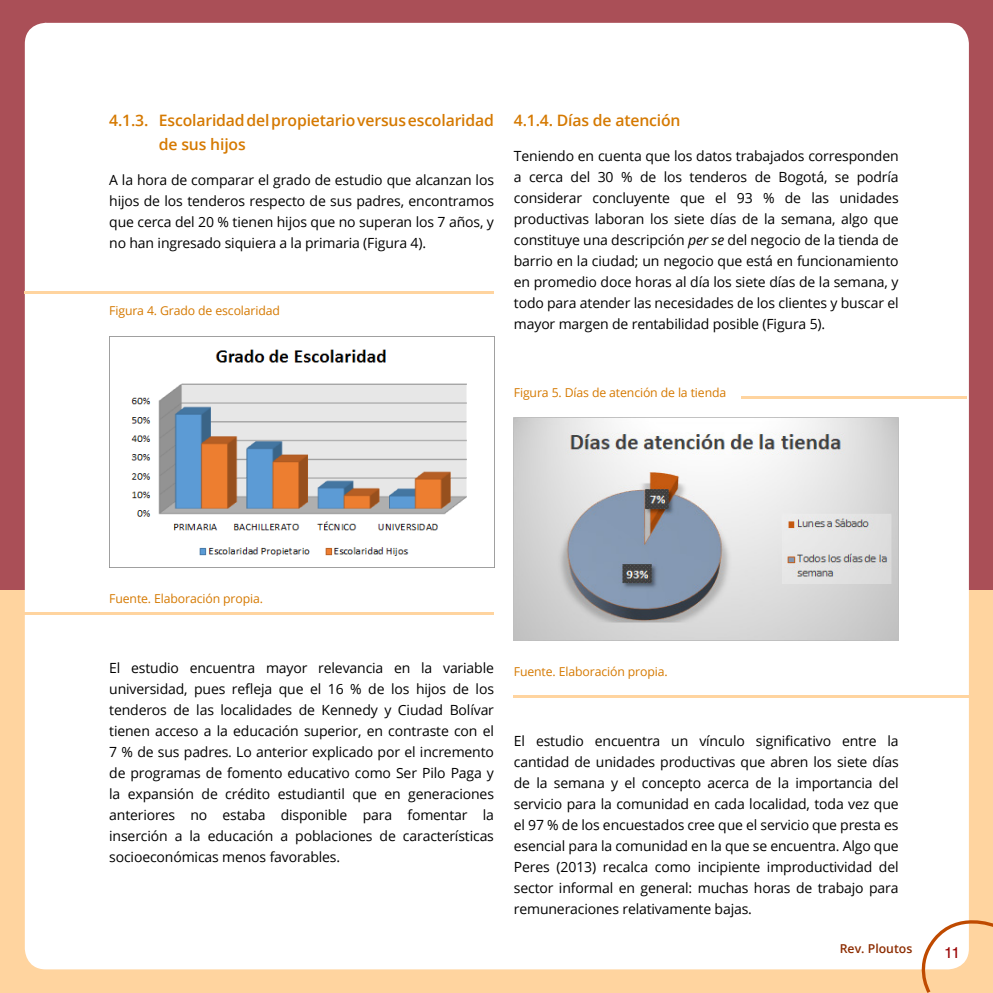
<style>
.page{position:relative;width:993px;height:993px;background:#fff}
.page>*{position:absolute;margin:0;border:0;box-sizing:border-box;transform-origin:0 0}
.t1{font:600 15.75px/23.6px "Open Sans";letter-spacing:-.01em;color:#d57900}
.t2{font:15.75px "Helvetica";color:#990100}
.t3{font:14px/21px "Open Sans";letter-spacing:-.01em;color:#000;text-align:justify}
.t4{font:12.25px "Open Sans";letter-spacing:-.01em;color:#d57900}
.t5{font:600 12.25px "Open Sans";color:#8c2c01}
.s1{font-style:italic}
</style>
<div class="page">
<div style="left:0;top:0;width:992px;height:991px;background:#aa4f57"></div>
<div style="left:0;top:590px;width:992px;height:402px;background:#ffd49f"></div>
<div style="left:27px;top:25px;width:939px;height:942px;background:#fff;border-radius:19px"></div>
<div style="left:25px;top:23px;width:943px;height:946px;border:4px solid #fff;border-radius:19px"></div>
<svg style="left:909px;top:910px;width:83px;height:82px"></svg>
<img style="left:109px;top:336px;width:385px;height:231px">
<img style="left:513px;top:418px;width:385px;height:222px">
<hr style="left:513px;top:694px;width:455px;height:3px;background:#ffd49f">
<hr style="left:25px;top:291px;width:469px;height:3px;background:#ffd49f">
<hr style="left:25px;top:612px;width:469px;height:3px;background:#ffd49f">
<hr style="left:741px;top:396px;width:225px;height:2px;background:#ffd49f">
<p class="t1" style="left:159px;top:108px;width:336px;text-indent:-50px">4.1.3. Escolaridad del propietario versus escolaridad de sus hijos</p>
<p class="t3" style="left:109px;top:169px;width:386px">A la hora de comparar el grado de estudio que alcanzan los hijos de los tenderos respecto de sus padres, encontramos que cerca del 20 % tienen hijos que no superan los 7 años, y no han ingresado siquiera a la primaria (Figura 4).</p>
<p class="t4" style="left:109px;top:302px;width:172px">Figura 4. Grado de escolaridad</p>
<p class="t1" style="left:513px;top:108px;width:168px">4.1.4. Días de atención</p>
<p class="t3" style="left:513px;top:145px;width:386px">Teniendo en cuenta que los datos trabajados corresponden a cerca del 30 % de los tenderos de Bogotá, se podría considerar concluyente que el 93 % de las unidades productivas laboran los siete días de la semana, algo que constituye una descripción <span class="s1">per se</span> del negocio de la tienda de barrio en la ciudad; un negocio que está en funcionamiento en promedio doce horas al día los siete días de la semana, y todo para atender las necesidades de los clientes y buscar el mayor margen de rentabilidad posible (Figura 5).</p>
<p class="t4" style="left:513px;top:384px;width:214px">Figura 5. Días de atención de la tienda</p>
<p class="t4" style="left:109px;top:589px;width:155px">Fuente. Elaboración propia.</p>
<p class="t3" style="left:109px;top:656px;width:386px">El estudio encuentra mayor relevancia en la variable universidad, pues refleja que el 16 % de los hijos de los tenderos de las localidades de Kennedy y Ciudad Bolívar tienen acceso a la educación superior, en contraste con el 7 % de sus padres. Lo anterior explicado por el incremento de programas de fomento educativo como Ser Pilo Paga y la expansión de crédito estudiantil que en generaciones anteriores no estaba disponible para fomentar la inserción a la educación a poblaciones de características socioeconómicas menos favorables.</p>
<p class="t4" style="left:513px;top:663px;width:155px">Fuente. Elaboración propia.</p>
<p class="t3" style="left:513px;top:729px;width:386px">El estudio encuentra un vínculo significativo entre la cantidad de unidades productivas que abren los siete días de la semana y el concepto acerca de la importancia del servicio para la comunidad en cada localidad, toda vez que el 97 % de los encuestados cree que el servicio que presta es esencial para la comunidad en la que se encuentra. Algo que Peres (2013) recalca como incipiente improductividad del sector informal en general: muchas horas de trabajo para remuneraciones relativamente bajas.</p>
<p class="t5" style="left:839px;top:940px;width:74px">Rev. Ploutos</p>
<p class="t2" style="left:943px;top:940px;width:18px">11</p>
</div>
